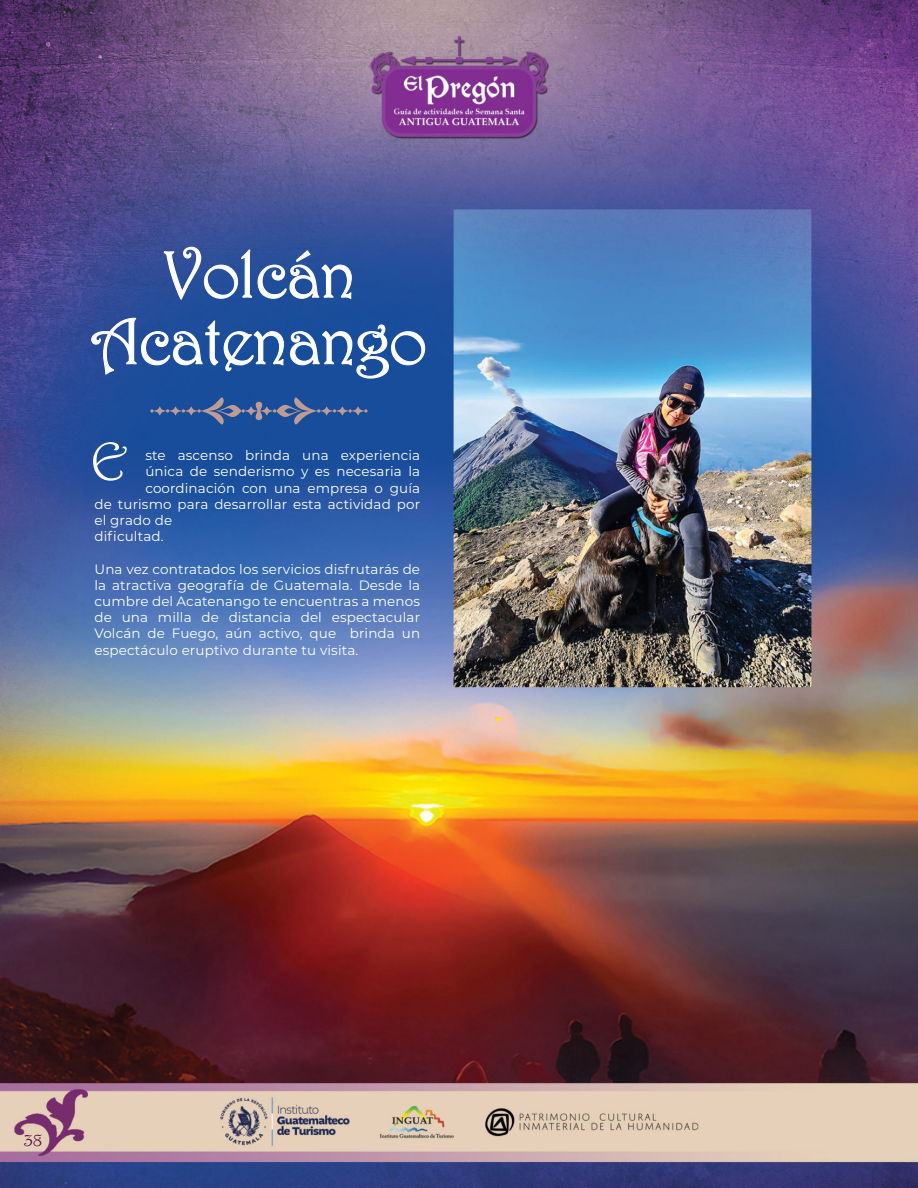
<style>
.page{position:relative;width:918px;height:1188px;background:#fff}
.page>*{position:absolute;margin:0;border:0;box-sizing:border-box;transform-origin:0 0}
.t1{font:66.45px/66.4px "Harrington";letter-spacing:-.025em;color:#fff;text-align:center}
.t2{font:54px "Harrington";color:#fff}
.t3{font:18px "Harrington";color:#51023b}
.t4{font:13.5px/16.2px "Montserrat";letter-spacing:.01em;color:#fff;text-align:justify}
</style>
<div class="page">
<img style="left:0;top:0;width:918px;height:1188px">
<svg style="left:163px;top:246px;width:189px;height:54px;background:#4265a7"></svg>
<svg style="left:91px;top:317px;width:335px;height:62px;background:#3662a6"></svg>
<svg style="left:150px;top:395px;width:218px;height:32px;background:#325999"></svg>
<h1 class="t1" style="left:91px;top:242px;width:338px">Volcán<br>Acatenango</h1>
<h2 class="t2" style="left:91px;top:432px;width:38px">E</h2>
<p class="t4" style="left:145px;top:448px;width:276px">ste ascenso brinda una experiencia</p>
<p class="t4" style="left:145px;top:464px;width:276px">única de senderismo y es necesaria la</p>
<p class="t4" style="left:145px;top:480px;width:276px">coordinación con una empresa o guía</p>
<p class="t4" style="left:95px;top:496px;width:327px">de turismo para desarrollar esta actividad por</p>
<p class="t4" style="left:95px;top:512px;width:79px">el grado de</p>
<p class="t4" style="left:95px;top:529px;width:71px">dificultad.</p>
<p class="t4" style="left:95px;top:561px;width:327px">Una vez contratados los servicios disfrutarás de la atractiva geografía de Guatemala. Desde la cumbre del Acatenango te encuentras a menos de una milla de distancia del espectacular Volcán de Fuego, aún activo, que brinda un espectáculo eruptivo durante tu visita.</p>
<h3 class="t3" style="left:24px;top:1130px;width:19px">38</h3>
</div>
